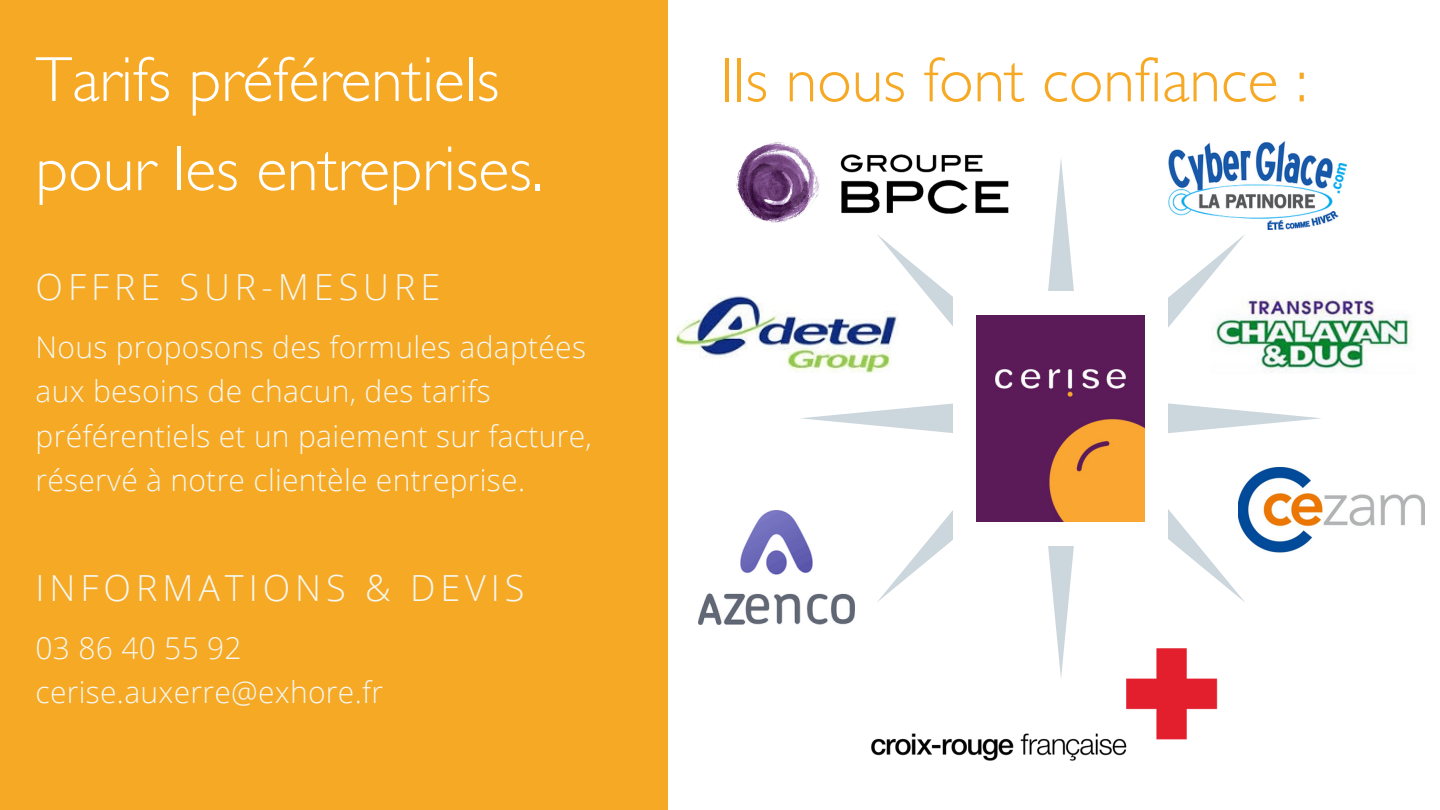
<style>
.page{position:relative;width:1440px;height:810px;background:#fff}
.page>*{position:absolute;margin:0;border:0;box-sizing:border-box;transform-origin:0 0}
.t1{font:300 64px/89.2px "Gill Sans";color:#fff}
.t2{font:300 64px "Gill Sans";color:#f6a925}
.t3{font:300 36px "Open Sans";letter-spacing:.14em;color:#f5f7f0}
.t4{font:300 30px/44.5px "Open Sans";letter-spacing:.01em;color:#f5f7f0}
</style>
<div class="page">
<div style="left:0;top:0;width:667px;height:810px;background:#f6a925"></div>
<svg style="left:801px;top:159px;width:520px;height:487px"></svg>
<div style="left:954px;top:291px;width:214px;height:255px;background:#fff"></div>
<img style="left:977px;top:315px;width:168px;height:206px">
<img style="left:1203px;top:291px;width:209px;height:82px">
<img style="left:871px;top:646px;width:347px;height:115px">
<img style="left:1238px;top:468px;width:187px;height:84px">
<img style="left:699px;top:510px;width:155px;height:115px">
<img style="left:677px;top:287px;width:222px;height:86px">
<img style="left:736px;top:141px;width:288px;height:102px">
<img style="left:1168px;top:141px;width:179px;height:88px">
<p class="t1" style="left:36px;top:36px;width:509px">Tarifs préférentiels pour les entreprises.</p>
<h1 class="t2" style="left:720px;top:44px;width:589px">Ils nous font confiance :</h1>
<h1 class="t3" style="left:36px;top:262px;width:406px">OFFRE SUR-MESURE</h1>
<h2 class="t4" style="left:36px;top:324px;width:558px">Nous proposons des formules adaptées aux besoins de chacun, des tarifs préférentiels et un paiement sur facture, réservé à notre clientèle entreprise.</h2>
<p class="t3" style="left:36px;top:563px;width:491px">INFORMATIONS &amp; DEVIS</p>
<h2 class="t4" style="left:36px;top:625px;width:208px">03 86 40 55 92</h2>
<p class="t4" style="left:36px;top:669px;width:349px">cerise.auxerre@exhore.fr</p>
</div>
